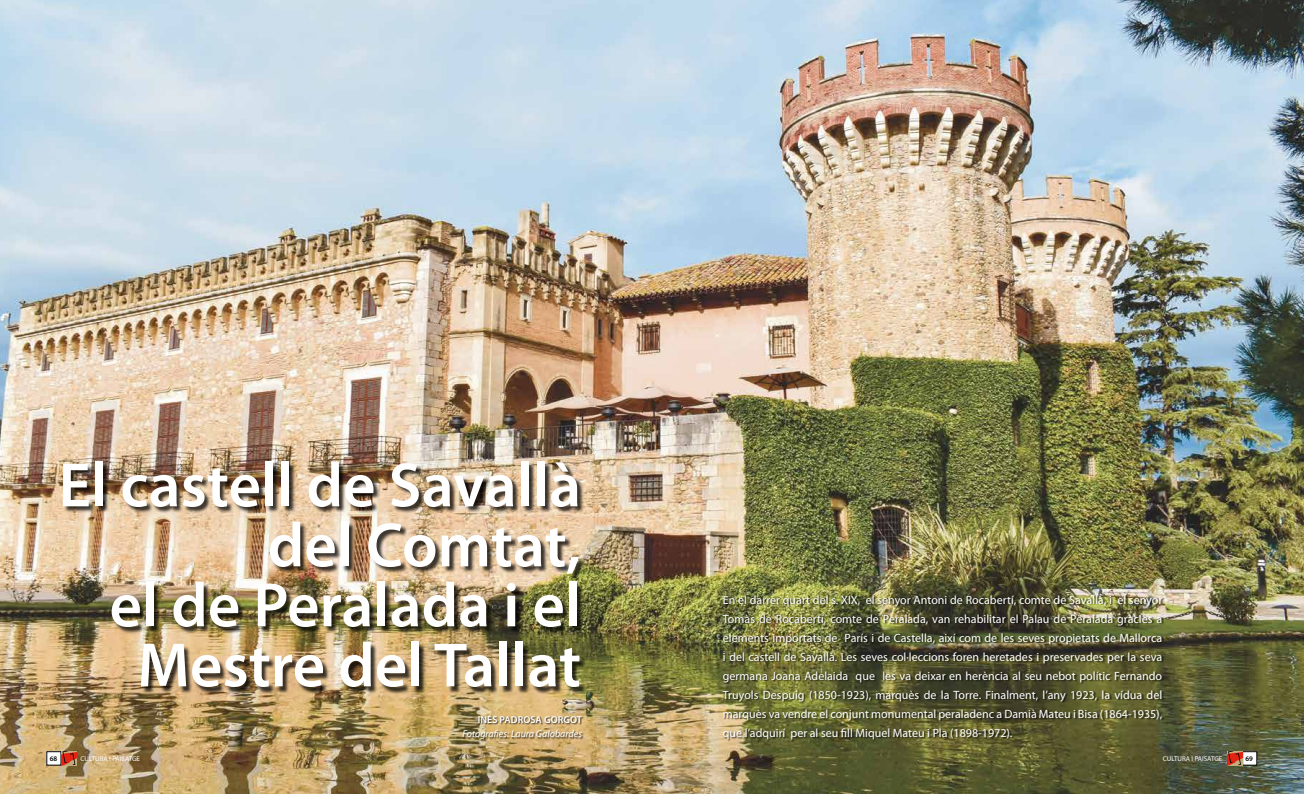
<style>
.page{position:relative;width:1304px;height:794px;background:#fff}
.page>*{position:absolute;margin:0;border:0;box-sizing:border-box;transform-origin:0 0}
.t1{font:600 63px/60px "Myriad Pro";color:#fff;text-align:right}
.t2{font:12px/19px "Myriad Pro";color:#fff;text-align:justify}
.t3{font:italic 10px "Myriad Pro";color:#fff}
.t4{font:600 10px "Myriad Pro";color:#fff}
.t5{font:7px "Myriad Pro";color:#fff}
.t6{font:600 7px "Myriad Pro";color:#000}
</style>
<div class="page">
<img style="left:0;top:0;width:1304px;height:794px">
<div style="left:463px;top:715px;width:121px;height:26px;background:#000;opacity:.75"></div>
<div style="left:64px;top:463px;width:522px;height:231px;background:#000;opacity:.75"></div>
<div style="left:723px;top:595px;width:441px;height:146px;background:#000;opacity:.75"></div>
<div style="left:47px;top:751px;width:14px;height:14px;background:#fff"></div>
<svg style="left:61px;top:751px;width:16px;height:14px"></svg>
<div style="left:1243px;top:751px;width:14px;height:14px;background:#fff"></div>
<div style="left:1242px;top:751px;width:15px;height:14px;border:1px solid #000"></div>
<svg style="left:1227px;top:751px;width:15px;height:14px"></svg>
<h1 class="t1" style="left:59px;top:453px;width:524px">El castell de Savallà del Comtat,<br>el de Peralada i el<br>Mestre del Tallat</h1>
<p class="t4" style="left:478px;top:713px;width:106px">INÉS PADROSA GORGOT</p>
<p class="t3" style="left:462px;top:728px;width:121px">Fotografies: Laura Galobardes</p>
<p class="t2" style="left:723px;top:590px;width:441px">En el darrer quart del s. XIX, el senyor Antoni de Rocabertí, comte de Savallà, i el senyor Tomàs de Rocabertí, comte de Peralada, van rehabilitar el Palau de Peralada gràcies a elements importats de París i de Castella, així com de les seves propietats de Mallorca i del castell de Savallà. Les seves col·leccions foren heretades i preservades per la seva germana Joana Adelaida que les va deixar en herència al seu nebot polític Fernando Truyols Despuig (1850-1923), marquès de la Torre. Finalment, l’any 1923, la vídua del marquès va vendre el conjunt monumental peraladenc a Damià Mateu i Bisa (1864-1935), que l’adquirí per al seu fill Miquel Mateu i Pla (1898-1972).</p>
<p class="t6" style="left:50px;top:754px;width:9px">68</p>
<p class="t5" style="left:80px;top:754px;width:61px">CULTURA I PAISATGE</p>
<p class="t5" style="left:1163px;top:754px;width:61px">CULTURA I PAISATGE</p>
<p class="t6" style="left:1245px;top:754px;width:9px">69</p>
</div>
